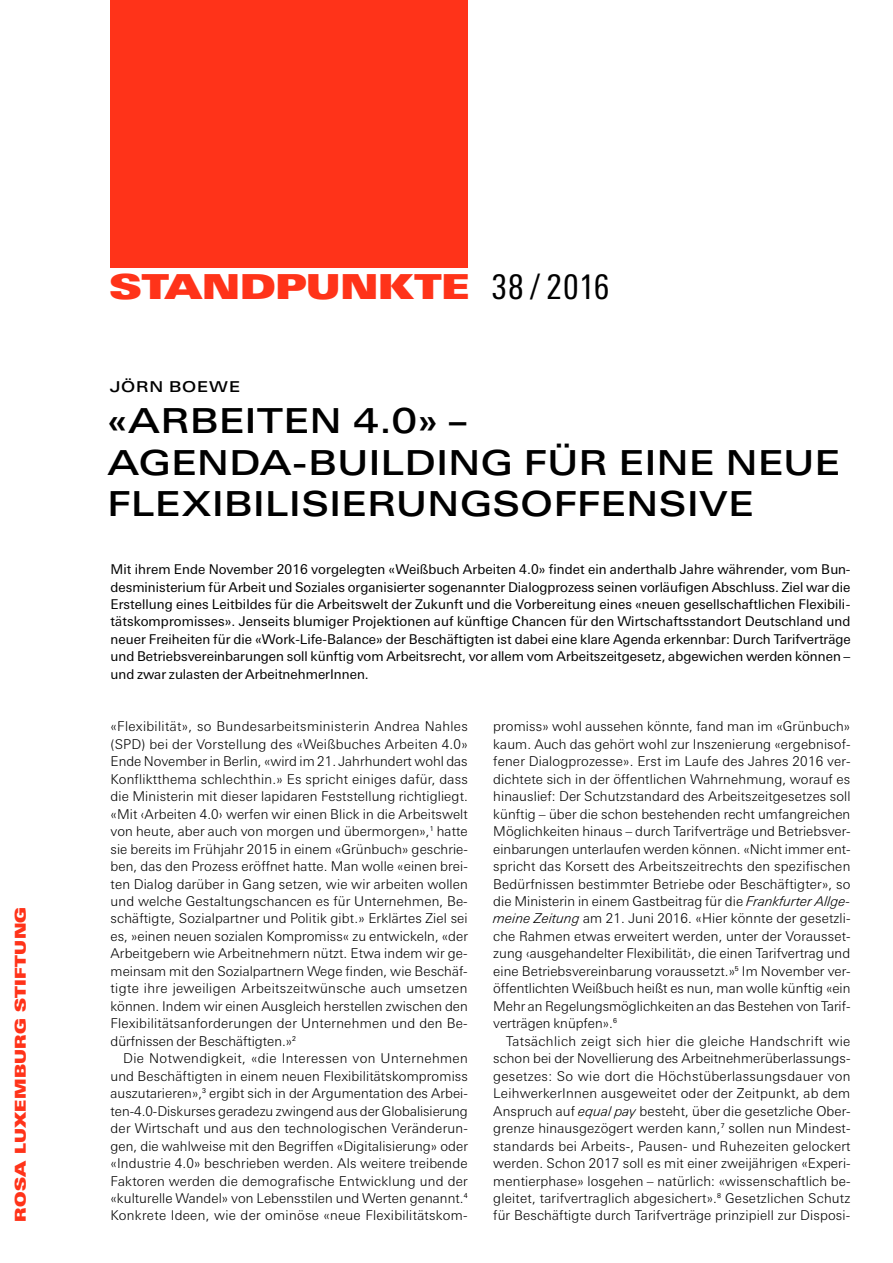
<style>
.page{position:relative;width:893px;height:1263px;background:#fff}
.page>*{position:absolute;margin:0;border:0;box-sizing:border-box;transform-origin:0 0}
.t1{font:500 34.5px/41.4px "Linotype Univers Extd";letter-spacing:.015em;color:#000}
.t2{font:34.5px "Linotype Univers Extd X Black";letter-spacing:-.005em;color:#ff3319}
.t3{font:condensed 34.5px "Linotype Univers";letter-spacing:.015em;color:#000}
.t4{font:15px "Linotype Univers Extd X Black";letter-spacing:.015em;color:#ff3319}
.t5{font:500 15px "Linotype Univers Extd";letter-spacing:.055em;color:#000}
.t6{font:300 13.5px/17.4px "Linotype Univers Basic";letter-spacing:.01em;color:#000;text-align:justify}
.t7{font:13.5px/17.4px "Linotype Univers Basic";color:#000;text-align:justify}
.s1{font-style:italic}
</style>
<div class="page">
<div style="left:111px;top:0;width:357px;height:268px;background:#ff3319"></div>
<p class="t4" style="left:11px;top:1221px;width:316px;rotate:-90deg">ROSA LUXEMBURG STIFTUNG</p>
<h1 class="t2" style="left:109px;top:266px;width:361px">STANDPUNKTE</h1>
<h1 class="t3" style="left:492px;top:267px;width:119px">38 / 2016</h1>
<p class="t5" style="left:110px;top:377px;width:132px">JÖRN BOEWE</p>
<h1 class="t1" style="left:108px;top:400px;width:734px">«ARBEITEN 4.0» –<br>AGENDA-BUILDING FÜR EINE NEUE<br>FLEXIBILISIERUNGSOFFENSIVE</h1>
<p class="t7" style="left:111px;top:561px;width:742px">Mit ihrem Ende November 2016 vorgelegten «Weißbuch Arbeiten 4.0» findet ein anderthalb Jahre währender, vom Bun&shy;desministerium für Arbeit und Soziales organisierter sogenannter Dialogprozess seinen vorläufigen Abschluss. Ziel war die Erstellung eines Leitbildes für die Arbeitswelt der Zukunft und die Vorbereitung eines «neuen gesellschaftlichen Flexibili&shy;tätskompromisses». Jenseits blumiger Projektionen auf künftige Chancen für den Wirtschaftsstandort Deutschland und neuer Freiheiten für die «Work-Life-Balance» der Beschäftigten ist dabei eine klare Agenda erkennbar: Durch Tarifverträge und Betriebsvereinbarungen soll künftig vom Arbeitsrecht, vor allem vom Arbeitszeitgesetz, abgewichen werden können – und zwar zulasten der ArbeitnehmerInnen.</p>
<p class="t6" style="left:111px;top:718px;width:359px">«Flexibilität», so Bundesarbeitsministerin Andrea Nahles (SPD) bei der Vorstellung des «Weißbuches Arbeiten 4.0» Ende November in Berlin, «wird im 21. Jahrhundert wohl das Konfliktthema schlechthin.» Es spricht einiges dafür, dass die Ministerin mit dieser lapidaren Feststellung richtigliegt. «Mit ‹Arbeiten 4.0› werfen wir einen Blick in die Arbeitswelt von heute, aber auch von morgen und übermorgen»,<sup>1</sup> hatte sie bereits im Frühjahr 2015 in einem «Grünbuch» geschrie&shy;ben, das den Prozess eröffnet hatte. Man wolle «einen brei&shy;ten Dialog darüber in Gang setzen, wie wir arbeiten wollen und welche Gestaltungschancen es für Unternehmen, Be&shy;schäftigte, Sozialpartner und Politik gibt.» Erklärtes Ziel sei es, »einen neuen sozialen Kompromiss« zu entwickeln, «der Arbeitgebern wie Arbeitnehmern nützt. Etwa indem wir ge&shy;meinsam mit den Sozialpartnern Wege finden, wie Beschäf&shy;tigte ihre jeweiligen Arbeitszeitwünsche auch umsetzen können. Indem wir einen Ausgleich herstellen zwischen den Flexibilitätsanforderungen der Unternehmen und den Be&shy;dürfnissen der Beschäftigten.»<sup>2</sup></p>
<p class="t6" style="left:111px;top:1049px;width:359px;text-indent:13px">Die Notwendigkeit, «die Interessen von Unternehmen und Beschäftigten in einem neuen Flexibilitätskompromiss auszutarieren»,<sup>3</sup> ergibt sich in der Argumentation des Arbei&shy;ten-4.0-Diskurses geradezu zwingend aus der Globalisierung der Wirtschaft und aus den technologischen Veränderun&shy;gen, die wahlweise mit den Begriffen «Digitalisierung» oder «Industrie 4.0» beschrieben werden. Als weitere treibende Faktoren werden die demografische Entwicklung und der «kulturelle Wandel» von Lebensstilen und Werten genannt.<sup>4<br></sup>Konkrete Ideen, wie der ominöse «neue Flexibilitätskom-</p>
<p class="t6" style="left:493px;top:718px;width:359px">promiss» wohl aussehen könnte, fand man im «Grünbuch» kaum. Auch das gehört wohl zur Inszenierung «ergebnisof&shy;fener Dialogprozesse». Erst im Laufe des Jahres 2016 ver&shy;dichtete sich in der öffentlichen Wahrnehmung, worauf es hinauslief: Der Schutzstandard des Arbeitszeitgesetzes soll künftig – über die schon bestehenden recht umfangreichen Möglichkeiten hinaus – durch Tarifverträge und Betriebsver&shy;einbarungen unterlaufen werden können. «Nicht immer ent&shy;spricht das Korsett des Arbeitszeitrechts den spezifischen Bedürfnissen bestimmter Betriebe oder Beschäftigter», so die Ministerin in einem Gastbeitrag für die <span class="s1">Frankfurter Allge&shy;meine Zeitung</span> am 21. Juni 2016. «Hier könnte der gesetzli&shy;che Rahmen etwas erweitert werden, unter der Vorausset&shy;zung ‹ausgehandelter Flexibilität›, die einen Tarifvertrag und eine Betriebsvereinbarung voraussetzt.»<sup>5</sup> Im November ver&shy;öffentlichten Weißbuch heißt es nun, man wolle künftig «ein Mehr an Regelungsmöglichkeiten an das Bestehen von Tarif&shy;verträgen knüpfen».<sup>6</sup></p>
<p class="t6" style="left:493px;top:1032px;width:359px;text-indent:13px">Tatsächlich zeigt sich hier die gleiche Handschrift wie schon bei der Novellierung des Arbeitnehmerüberlassungs&shy;gesetzes: So wie dort die Höchstüberlassungsdauer von LeihwerkerInnen ausgeweitet oder der Zeitpunkt, ab dem Anspruch auf <span class="s1">equal pay</span> besteht, über die gesetzliche Ober&shy;grenze hinausgezögert werden kann,<sup>7</sup> sollen nun Mindest&shy;standards bei Arbeits-, Pausen- und Ruhezeiten gelockert werden. Schon 2017 soll es mit einer zweijährigen «Experi&shy;mentierphase» losgehen – natürlich: «wissenschaftlich be&shy;gleitet, tarifvertraglich abgesichert».<sup>8</sup> Gesetzlichen Schutz für Beschäftigte durch Tarifverträge prinzipiell zur Disposi-</p>
</div>
